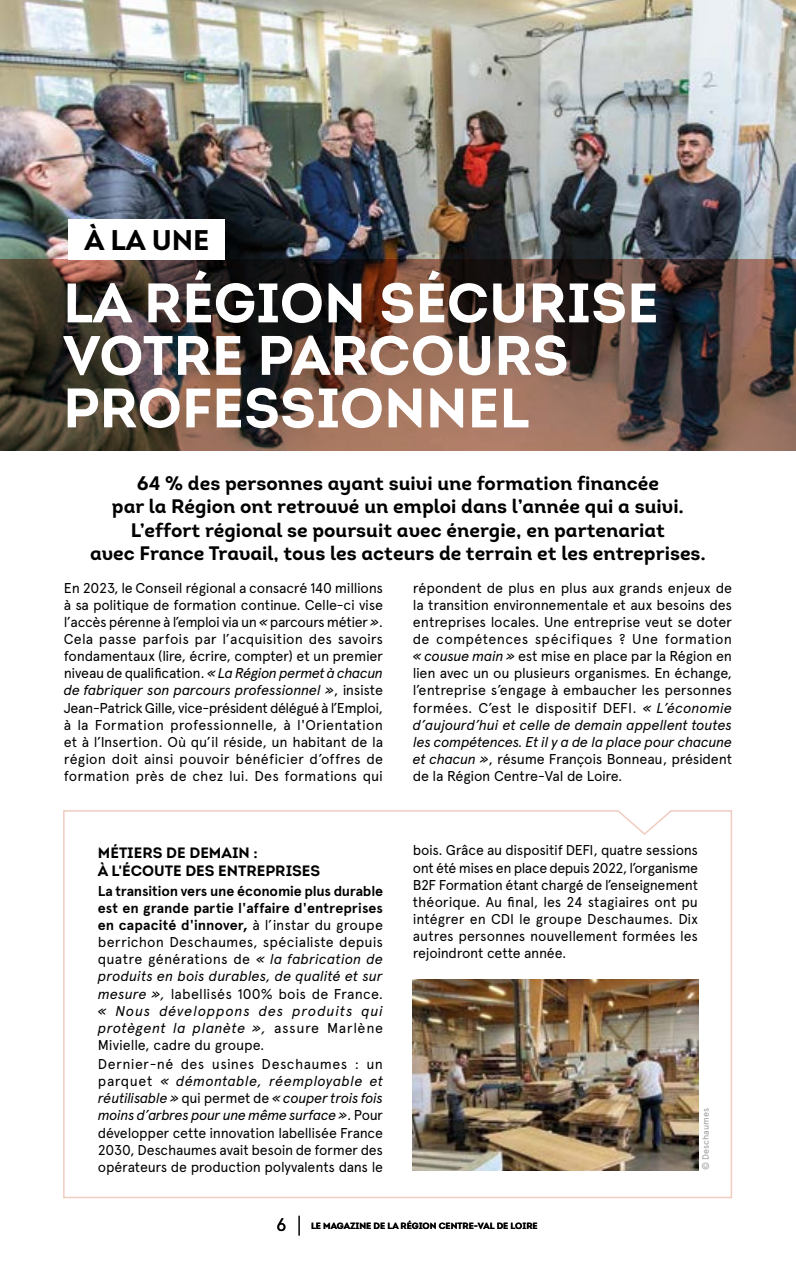
<style>
.page{position:relative;width:796px;height:1276px;background:#fff}
.page>*{position:absolute;margin:0;border:0;box-sizing:border-box;transform-origin:0 0}
.t1{font:55.5px/52.5px "Intro Bold Alt";color:#fff}
.t2{font:28.5px "Intro Bold Alt";color:#000}
.t3{font:19.5px/23.4px "Intro Bold Alt";color:#000;text-align:center}
.t4{font:18px "Apercu";color:#000}
.t5{font:15px/18px "Intro Bold Alt";color:#000}
.t6{font:14.25px/17.1px "Apercu";letter-spacing:-.01em;color:#000;text-align:justify}
.t7{font:9px "Intro Bold Alt";color:#000}
.t8{font:9px "Apercu";letter-spacing:-.005em;color:#9d9d9c}
.s1{font-style:italic}
.s2{font-weight:700}
</style>
<div class="page">
<img style="left:0;top:0;width:795px;height:260px">
<svg style="left:0;top:260px;width:795px;height:191px;background:#5a443a"></svg>
<svg style="left:299px;top:1215px;width:1px;height:20px"></svg>
<div style="left:69px;top:219px;width:156px;height:40px;background:#fff"></div>
<svg style="left:63px;top:810px;width:669px;height:389px"></svg>
<img style="left:412px;top:979px;width:285px;height:191px">
<h2 class="t2" style="left:84px;top:222px;width:127px">À LA UNE</h2>
<h1 class="t1" style="left:63px;top:276px;width:597px">LA RÉGION SÉCURISE<br>VOTRE PARCOURS<br>PROFESSIONNEL</h1>
<p class="t3" style="left:90px;top:471px;width:617px">64 % des personnes ayant suivi une formation financée<br>par la Région ont retrouvé un emploi dans l’année qui a suivi.<br>L’effort régional se poursuit avec énergie, en partenariat<br>avec France Travail, tous les acteurs de terrain et les entreprises.</p>
<p class="t6" style="left:64px;top:579px;width:320px">En 2023, le Conseil régional a consacré 140 millions à sa politique de formation continue. Celle-ci vise l’accès pérenne à l’emploi via un <span class="s1">«</span> parcours métier <span class="s1">»</span>.<br>Cela passe parfois par l’acquisition des savoirs fondamentaux (lire, écrire, compter) et un premier niveau de qualification. <span class="s1">« La Région permet à chacun de fabriquer son parcours professionnel »</span>, insiste Jean-Patrick Gille, vice-président délégué à l’Emploi, à la Formation professionnelle, à l'Orientation et à l’Insertion. Où qu’il réside, un habitant de la région doit ainsi pouvoir bénéficier d’offres de formation près de chez lui. Des formations qui</p>
<p class="t6" style="left:412px;top:579px;width:320px">répondent de plus en plus aux grands enjeux de la transition environnementale et aux besoins des entreprises locales. Une entreprise veut se doter de compétences spécifiques ? Une formation <span class="s1">« cousue main »</span> est mise en place par la Région en lien avec un ou plusieurs organismes. En échange, l’entreprise s’engage à embaucher les personnes formées. C’est le dispositif DEFI. <span class="s1">« L’économie d’aujourd’hui et celle de demain appellent toutes les compétences. Et il y a de la place pour chacune et chacun »</span>, résume François Bonneau, président de la Région Centre-Val de Loire.</p>
<p class="t5" style="left:98px;top:844px;width:224px">MÉTIERS DE DEMAIN :<br>À L'ÉCOUTE DES ENTREPRISES</p>
<p class="t6" style="left:98px;top:882px;width:286px"><span class="s2">La transition vers une économie plus durable est en grande partie l'affaire d'entreprises en capacité d'innover,</span> à l’instar du groupe berrichon Deschaumes, spécialiste depuis quatre générations de <span class="s1">« la fabrication de produits en bois durables, de qualité et sur mesure »,</span> labellisés 100% bois de France. <span class="s1">« Nous développons des produits qui protègent la planète »,</span> assure Marlène Mivielle, cadre du groupe.</p>
<p class="t6" style="left:98px;top:1055px;width:286px">Dernier-né des usines Deschaumes : un parquet <span class="s1">« démontable, réemployable et réutilisable »</span> qui permet de <span class="s1">« couper trois fois moins d’arbres pour une même surface »</span>. Pour développer cette innovation labellisée France 2030, Deschaumes avait besoin de former des opérateurs de production polyvalents dans le</p>
<p class="t6" style="left:412px;top:842px;width:286px">bois. Grâce au dispositif DEFI, quatre sessions ont été mises en place depuis 2022, l’organisme B2F Formation étant chargé de l’enseignement théorique. Au final, les 24 stagiaires ont pu intégrer en CDI le groupe Deschaumes. Dix autres personnes nouvellement formées les rejoindront cette année.</p>
<p class="t8" style="left:699px;top:1170px;width:64px;rotate:-90deg">© Deschaumes</p>
<p class="t4" style="left:276px;top:1213px;width:12px">6</p>
<p class="t7" style="left:311px;top:1220px;width:228px">LE MAGAZINE DE LA RÉGION CENTRE-VAL DE LOIRE</p>
</div>
